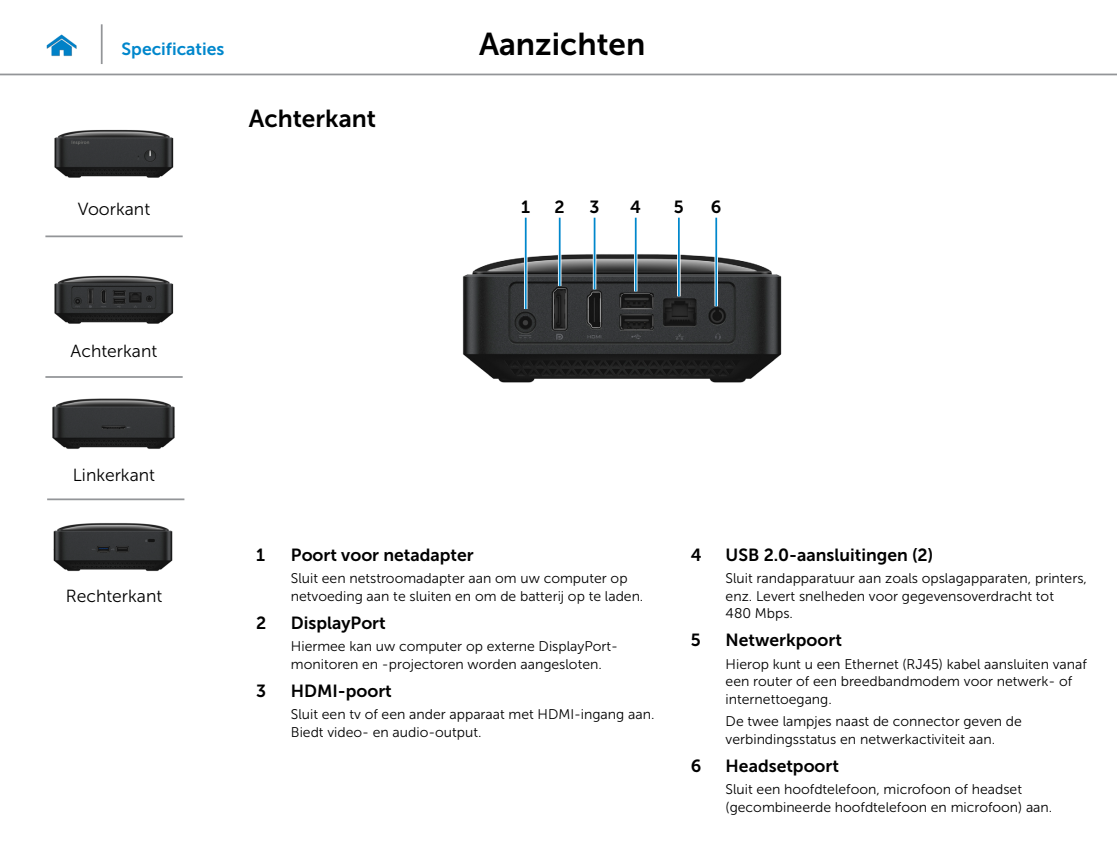
<style>
.page{position:relative;width:1117px;height:844px;background:#fff}
.page>*{position:absolute;margin:0;border:0;box-sizing:border-box;transform-origin:0 0}
.t1{font:31.5px "Museo Sans For Dell 700";color:#000}
.Head2{font:24.5px "Museo Sans For Dell 700";color:#000}
.Callout_Head{font:17.5px "Museo Sans For Dell 700";color:#000}
.t2{font:17.5px "Museo Sans For Dell 300";color:#000}
.t3{font:17.5px "Museo Sans For Dell 700";color:#0087cc}
.Callout-L{font:17.5px "Museo Sans For Dell 700";color:#000}
.Callout_description{font:14px/17.5px "Museo Sans For Dell 300";color:#000}
</style>
<div class="page">
<hr style="left:0;top:74px;width:1116px;height:1px;background:#939598">
<img style="left:46px;top:34px;width:31px;height:23px">
<img style="left:462px;top:247px;width:320px;height:136px">
<hr style="left:524px;top:218px;width:3px;height:91px;background:#fff">
<hr style="left:524px;top:218px;width:2px;height:91px;background:#0087cc">
<hr style="left:714px;top:218px;width:3px;height:88px;background:#fff">
<hr style="left:715px;top:218px;width:2px;height:88px;background:#0087cc">
<hr style="left:677px;top:218px;width:3px;height:78px;background:#fff">
<hr style="left:677px;top:218px;width:2px;height:78px;background:#0087cc">
<svg style="left:633px;top:218px;width:4px;height:73px"></svg>
<hr style="left:634px;top:218px;width:2px;height:73px;background:#0087cc">
<svg style="left:592px;top:218px;width:4px;height:71px"></svg>
<hr style="left:593px;top:218px;width:2px;height:71px;background:#0087cc">
<hr style="left:558px;top:218px;width:3px;height:68px;background:#fff">
<hr style="left:558px;top:218px;width:2px;height:68px;background:#0087cc">
<hr style="left:101px;top:24px;width:2px;height:40px;background:#939598">
<img style="left:54px;top:129px;width:120px;height:49px">
<img style="left:54px;top:275px;width:120px;height:49px">
<img style="left:52px;top:398px;width:123px;height:51px">
<img style="left:53px;top:523px;width:120px;height:49px">
<hr style="left:45px;top:235px;width:138px;height:2px;background:#939598">
<hr style="left:45px;top:376px;width:138px;height:2px;background:#939598">
<hr style="left:47px;top:498px;width:137px;height:2px;background:#939598">
<p class="t3" style="left:122px;top:39px;width:104px">Specificaties</p>
<h1 class="t1" style="left:479px;top:26px;width:168px">Aanzichten</h1>
<p class="t2" style="left:78px;top:200px;width:74px">Voorkant</p>
<p class="t2" style="left:71px;top:341px;width:88px">Achterkant</p>
<p class="t2" style="left:73px;top:465px;width:84px">Linkerkant</p>
<p class="t2" style="left:66px;top:586px;width:98px">Rechterkant</p>
<p class="Head2" style="left:249px;top:104px;width:129px">Achterkant</p>
<p class="Callout-L" style="left:521px;top:197px;width:10px">1</p>
<p class="Callout-L" style="left:554px;top:197px;width:12px">2</p>
<p class="Callout-L" style="left:589px;top:197px;width:12px">3</p>
<p class="Callout-L" style="left:630px;top:197px;width:12px">4</p>
<p class="Callout-L" style="left:673px;top:197px;width:11px">5</p>
<p class="Callout-L" style="left:710px;top:197px;width:12px">6</p>
<p class="Callout_Head" style="left:256px;top:544px;width:10px">1</p>
<p class="Callout_Head" style="left:291px;top:544px;width:184px">Poort voor netadapter</p>
<p class="Callout_description" style="left:291px;top:569px;width:354px">Sluit een netstroomadapter aan om uw computer op netvoeding aan te sluiten en om de batterij op te laden.</p>
<p class="Callout_Head" style="left:256px;top:612px;width:12px">2</p>
<p class="Callout_Head" style="left:291px;top:612px;width:96px">DisplayPort</p>
<p class="Callout_description" style="left:291px;top:637px;width:328px">Hiermee kan uw computer op externe DisplayPort&shy;monitoren en -projectoren worden aangesloten.</p>
<p class="Callout_Head" style="left:256px;top:680px;width:12px">3</p>
<p class="Callout_Head" style="left:291px;top:680px;width:102px">HDMI-poort</p>
<p class="Callout_description" style="left:291px;top:705px;width:365px">Sluit een tv of een ander apparaat met HDMI-ingang aan.<br>Biedt video- en audio-output.</p>
<p class="Callout_Head" style="left:690px;top:544px;width:12px">4</p>
<p class="Callout_Head" style="left:725px;top:544px;width:209px">USB 2.0-aansluitingen (2)</p>
<p class="Callout_description" style="left:725px;top:569px;width:363px">Sluit randapparatuur aan zoals opslagapparaten, printers, enz. Levert snelheden voor gegevensoverdracht tot<br>480 Mbps.</p>
<p class="Callout_Head" style="left:690px;top:630px;width:11px">5</p>
<p class="Callout_Head" style="left:725px;top:630px;width:118px">Netwerkpoort</p>
<p class="Callout_description" style="left:725px;top:655px;width:363px">Hierop kunt u een Ethernet (RJ45) kabel aansluiten vanaf een router of een breedbandmodem voor netwerk- of internettoegang.</p>
<p class="Callout_description" style="left:725px;top:712px;width:298px">De twee lampjes naast de connector geven de verbindingsstatus en netwerkactiviteit aan.</p>
<p class="Callout_Head" style="left:690px;top:755px;width:12px">6</p>
<p class="Callout_Head" style="left:725px;top:755px;width:115px">Headsetpoort</p>
<p class="Callout_description" style="left:725px;top:780px;width:328px">Sluit een hoofdtelefoon, microfoon of headset (gecombineerde hoofdtelefoon en microfoon) aan.</p>
</div>
